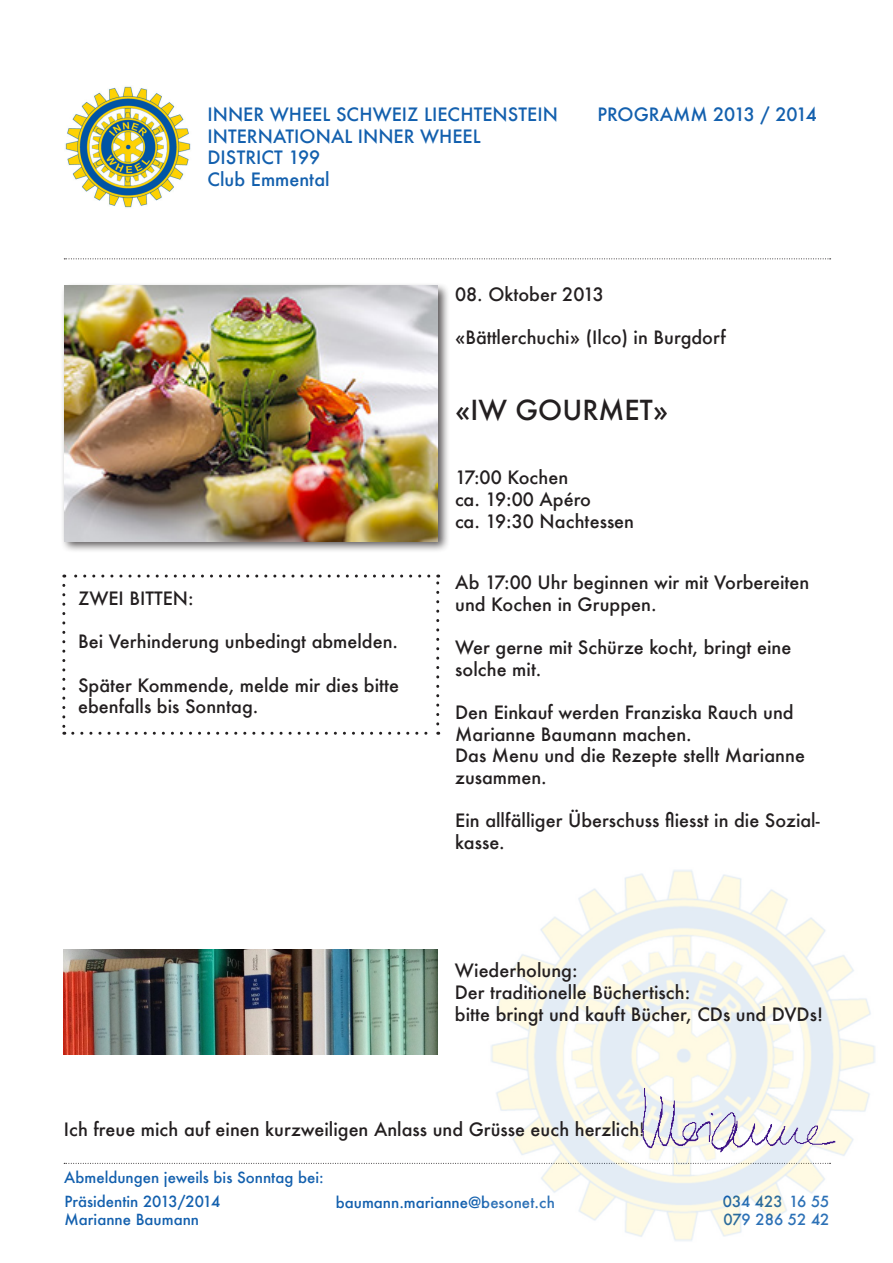
<style>
.page{position:relative;width:893px;height:1263px;background:#fff}
.page>*{position:absolute;margin:0;border:0;box-sizing:border-box;transform-origin:0 0}
.t1{font:500 27px "Futura";color:#231f20}
.t2{font:500 18px/21.6px "Futura";color:#231f20}
.t3{font:500 18px/21.6px "Futura";color:#1360ae}
.t4{font:500 15px/24.2px "Futura";color:#1360ae}
</style>
<div class="page">
<img style="left:65px;top:86px;width:126px;height:122px">
<svg style="left:64px;top:258px;width:767px;height:1px"></svg>
<svg style="left:64px;top:1163px;width:421px;height:1px"></svg>
<img style="left:486px;top:870px;width:389px;height:371px">
<img style="left:628px;top:1070px;width:244px;height:118px">
<img style="left:64px;top:950px;width:374px;height:105px">
<div style="left:60px;top:282px;width:390px;height:271px;background:#231f20;opacity:.75"></div>
<img style="left:64px;top:286px;width:374px;height:255px">
<svg style="left:62px;top:585px;width:3px;height:150px"></svg>
<svg style="left:73px;top:732px;width:366px;height:3px"></svg>
<svg style="left:436px;top:574px;width:3px;height:150px"></svg>
<svg style="left:64px;top:574px;width:365px;height:3px"></svg>
<p class="t3" style="left:208px;top:103px;width:352px">INNER WHEEL SCHWEIZ LIECHTENSTEIN<br>INTERNATIONAL INNER WHEEL<br>DISTRICT 199<br>Club Emmental</p>
<p class="t3" style="left:597px;top:103px;width:221px">PROGRAMM 2013 / 2014</p>
<p class="t2" style="left:455px;top:283px;width:151px">08. Oktober 2013</p>
<p class="t2" style="left:455px;top:326px;width:272px">«Bättlerchuchi» (Ilco) in Burgdorf</p>
<p class="t1" style="left:455px;top:391px;width:215px">«IW GOURMET»</p>
<p class="t2" style="left:78px;top:587px;width:117px">ZWEI BITTEN:</p>
<p class="t2" style="left:78px;top:631px;width:322px">Bei Verhinderung unbedingt abmelden.</p>
<p class="t2" style="left:78px;top:674px;width:323px">Später Kommende, melde mir dies bitte ebenfalls bis Sonntag.</p>
<p class="t2" style="left:455px;top:467px;width:115px">17:00 Kochen</p>
<p class="t2" style="left:455px;top:488px;width:138px">ca. 19:00 Apéro</p>
<p class="t2" style="left:455px;top:510px;width:181px">ca. 19:30 Nachtessen</p>
<p class="t2" style="left:455px;top:572px;width:356px">Ab 17:00 Uhr beginnen wir mit Vorbereiten und Kochen in Gruppen.</p>
<p class="t2" style="left:455px;top:636px;width:338px">Wer gerne mit Schürze kocht, bringt eine solche mit.</p>
<p class="t2" style="left:455px;top:701px;width:340px">Den Einkauf werden Franziska Rauch und<br>Marianne Baumann machen.</p>
<p class="t2" style="left:455px;top:744px;width:351px">Das Menu und die Rezepte stellt Marianne zusammen.</p>
<p class="t2" style="left:455px;top:809px;width:366px">Ein allfälliger Überschuss fliesst in die Sozial&shy;kasse.</p>
<p class="t2" style="left:455px;top:960px;width:124px">Wiederholung:</p>
<p class="t2" style="left:455px;top:981px;width:237px">Der traditionelle Büchertisch:</p>
<p class="t2" style="left:455px;top:1003px;width:370px">bitte bringt und kauft Bücher, CDs und DVDs!</p>
<p class="t2" style="left:64px;top:1118px;width:583px">Ich freue mich auf einen kurzweiligen Anlass und Grüsse euch herzlich!</p>
<p class="t4" style="left:64px;top:1165px;width:261px">Abmeldungen jeweils bis Sonntag bei:<br>Präsidentin 2013/2014</p>
<p class="t4" style="left:64px;top:1207px;width:136px">Marianne Baumann</p>
<p class="t4" style="left:336px;top:1191px;width:221px">baumann.marianne@besonet.ch</p>
<p class="t4" style="left:723px;top:1192px;width:108px;line-height:18px">034 423 16 55<br>079 286 52 42</p>
</div>
